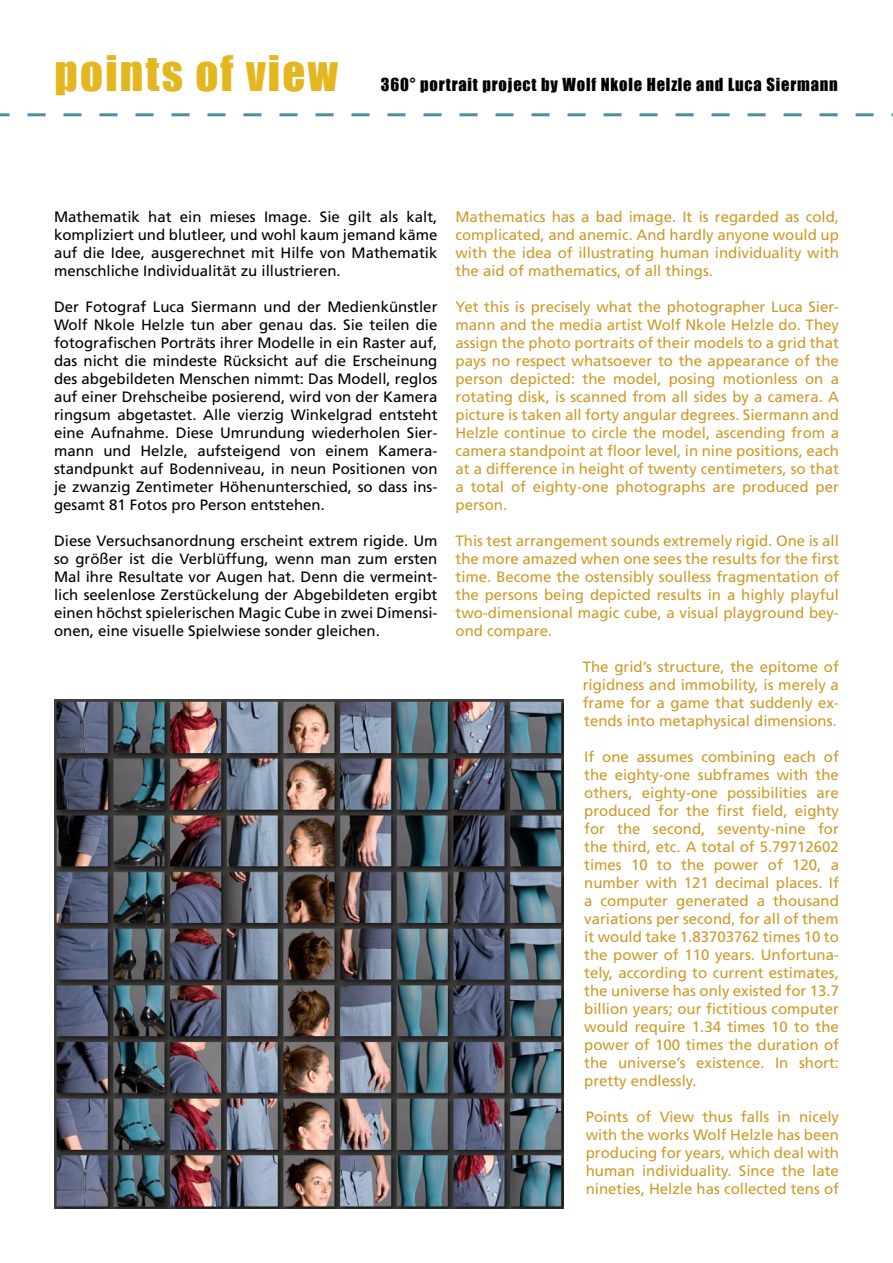
<style>
.page{position:relative;width:893px;height:1263px;background:#fff}
.page>*{position:absolute;margin:0;border:0;box-sizing:border-box;transform-origin:0 0}
.t1{font:45px "Impact";letter-spacing:.05em;color:#e4b720}
.t2{font:16.5px "Impact";letter-spacing:.05em;color:#000}
.t3{font:15px/18px "Frutiger";color:#ce9a29;text-align:justify}
.t4{font:15px/18px "Frutiger";color:#000;text-align:justify}
</style>
<div class="page">
<svg style="left:0;top:113px;width:893px;height:3px"></svg>
<img style="left:54px;top:699px;width:509px;height:510px">
<h1 class="t1" style="left:55px;top:38px;width:285px">points of view</h1>
<p class="t2" style="left:381px;top:72px;width:458px">360° portrait project by Wolf Nkole Helzle and Luca Siermann</p>
<p class="t4" style="left:54px;top:207px;width:385px">Mathematik hat ein mieses Image. Sie gilt als kalt, kompliziert und blutleer, und wohl kaum jemand käme auf die Idee, ausgerechnet mit Hilfe von Mathematik menschliche Individualität zu illustrieren.</p>
<p class="t4" style="left:54px;top:297px;width:385px">Der Fotograf Luca Siermann und der Medienkünstler Wolf Nkole Helzle tun aber genau das. Sie teilen die fotografischen Porträts ihrer Modelle in ein Raster auf, das nicht die mindeste Rücksicht auf die Erscheinung des abgebildeten Menschen nimmt: Das Modell, reglos auf einer Drehscheibe posierend, wird von der Kamera ringsum abgetastet. Alle vierzig Winkelgrad entsteht eine Aufnahme. Diese Umrundung wiederholen Sier&shy;mann und Helzle, aufsteigend von einem Kamera&shy;standpunkt auf Bodenniveau, in neun Positionen von je zwanzig Zentimeter Höhenunterschied, so dass ins&shy;gesamt 81 Fotos pro Person entstehen.</p>
<p class="t4" style="left:54px;top:531px;width:385px">Diese Versuchsanordnung erscheint extrem rigide. Um so größer ist die Verblüffung, wenn man zum ersten Mal ihre Resultate vor Augen hat. Denn die vermeint&shy;lich seelenlose Zerstückelung der Abgebildeten ergibt einen höchst spielerischen Magic Cube in zwei Dimensi&shy;onen, eine visuelle Spielwiese sonder gleichen.</p>
<p class="t3" style="left:455px;top:207px;width:385px">Mathematics has a bad image. It is regarded as cold, complicated, and anemic. And hardly anyone would up with the idea of illustrating human individuality with the aid of mathematics, of all things.</p>
<p class="t3" style="left:455px;top:297px;width:385px">Yet this is precisely what the photographer Luca Sier&shy;mann and the media artist Wolf Nkole Helzle do. They assign the photo portraits of their models to a grid that pays no respect whatsoever to the appearance of the person depicted: the model, posing motionless on a rotating disk, is scanned from all sides by a camera. A picture is taken all forty angular degrees. Siermann and Helzle continue to circle the model, ascending from a camera standpoint at floor level, in nine positions, each at a difference in height of twenty centimeters, so that a total of eighty-one photographs are produced per person.</p>
<p class="t3" style="left:455px;top:531px;width:385px">This test arrangement sounds extremely rigid. One is all the more amazed when one sees the results for the first time. Become the ostensibly soulless fragmentation of the persons being depicted results in a highly playful two-dimensional magic cube, a visual playground bey&shy;ond compare.</p>
<p class="t3" style="left:583px;top:657px;width:258px">The grid’s structure, the epitome of rigidness and immobility, is merely a frame for a game that suddenly ex&shy;tends into metaphysical dimensions.</p>
<p class="t3" style="left:584px;top:747px;width:256px">If one assumes combining each of the eighty-one subframes with the others, eighty-one possibilities are produced for the first field, eighty for the second, seventy-nine for the third, etc. A total of 5.79712602 times 10 to the power of 120, a number with 121 decimal places. If a computer generated a thousand variations per second, for all of them it would take 1.83703762 times 10 to the power of 110 years. Unfortuna&shy;tely, according to current estimates, the universe has only existed for 13.7 billion years; our fictitious computer would require 1.34 times 10 to the power of 100 times the duration of the universe’s existence. In short: pretty endlessly.</p>
<p class="t3" style="left:586px;top:1107px;width:255px">Points of View thus falls in nicely with the works Wolf Helzle has been producing for years, which deal with human individuality. Since the late nineties, Helzle has collected tens of</p>
</div>
